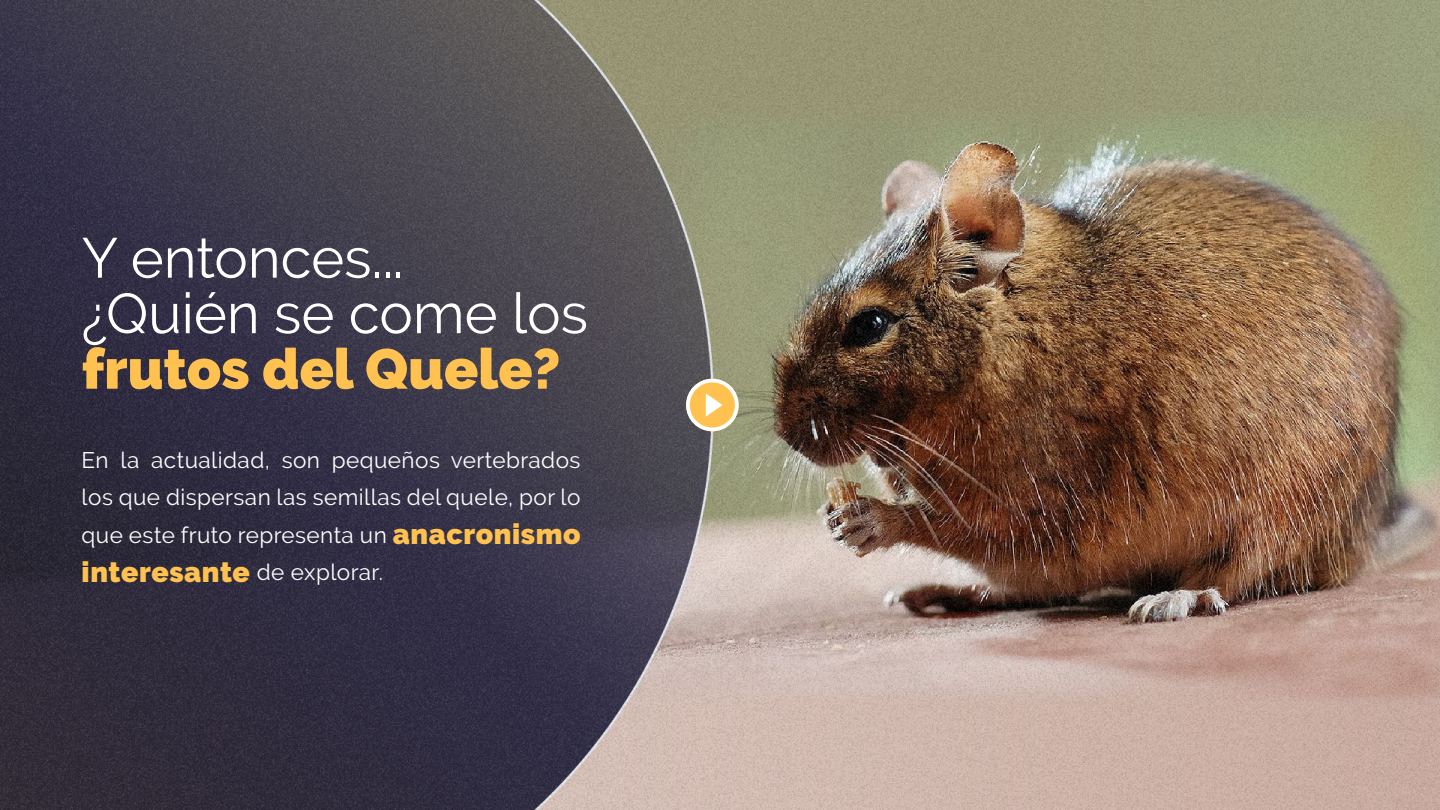
<style>
.page{position:relative;width:1440px;height:810px;background:#fff}
.page>*{position:absolute;margin:0;border:0;box-sizing:border-box;transform-origin:0 0}
.t1{font:56.25px/55.5px "Raleway";color:#fff}
.t2{font:900 56.25px "Raleway";color:#ffc251}
.t3{font:900 28.5px "Raleway";letter-spacing:.02em;color:#ffc251}
.t4{font:22.5px/37.5px "Raleway";letter-spacing:.02em;color:#fff;text-align:justify}
.s1{font-weight:900;font-size:28.5px;color:#ffc251}
.s2{font-weight:400;font-size:22.5px;color:#fff}
</style>
<div class="page">
<img style="left:0;top:0;width:1440px;height:810px">
<svg style="left:686px;top:379px;width:53px;height:52px"></svg>
<h1 class="t1" style="left:82px;top:230px;width:508px">Y entonces... ¿Quién se come los</h1>
<h1 class="t2" style="left:82px;top:336px;width:480px">frutos del Quele?</h1>
<p class="t4" style="left:82px;top:441px;width:500px">En la actualidad, son pequeños vertebrados los que dispersan las semillas del quele, por lo que este fruto representa un <span class="s1">anacronismo</span></p>
<p class="t3" style="left:82px;top:555px;width:303px">interesante <span class="s2">de explorar.</span></p>
</div>
